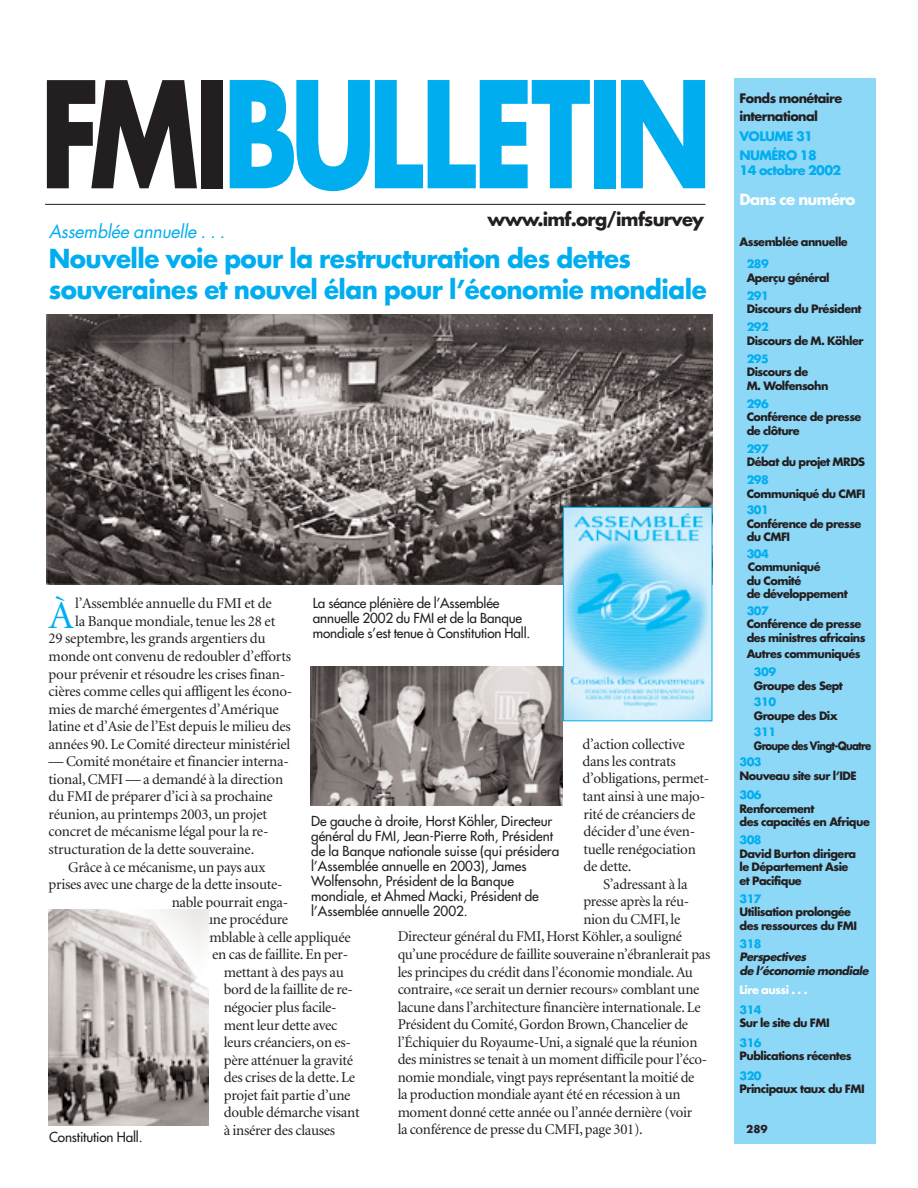
<style>
.page{position:relative;width:918px;height:1188px;background:#fff}
.page>*{position:absolute;margin:0;border:0;box-sizing:border-box;transform-origin:0 0}
.t1{font:39.75px "Minion";color:#00aeef}
.t2{font:700 25.5px/30.6px "Futura";letter-spacing:-.02em;color:#00aeef;scale:.96 1}
.t3{font:700 18px "Futura";letter-spacing:-.04em;color:#231f20}
.t4{font:italic 18px "Futura";letter-spacing:-.02em;color:#00aeef}
.t5{font:15px/17.4px "Minion";letter-spacing:-.02em;color:#231f20}
.t6{font:700 15px "Futura";letter-spacing:-.045em;color:#fff}
.t7{font:13.5px/15px "Futura";color:#231f20}
.t8{font:700 12.75px/19.5px "Futura";letter-spacing:-.045em;color:#00aeef}
.t9{font:700 12.75px/18px "Futura";letter-spacing:-.045em;color:#231f20}
.t10{font:700 11.25px/13.5px "Futura";letter-spacing:-.045em;color:#231f20}
.t11{font:700 11.25px "Futura";letter-spacing:-.045em;color:#00aeef}
.t12{font:italic 700 11.25px/13.5px "Futura";letter-spacing:-.045em;color:#231f20}
.t13{font:700 11.25px "Futura";letter-spacing:-.07em;color:#231f20;scale:.9 1}
.t14{font:700 11.25px "Futura";letter-spacing:-.045em;color:#fff}
.t15{font:700 10.5px "Futura";color:#231f20}
</style>
<div class="page">
<div style="left:734px;top:79px;width:142px;height:1065px;background:#8dd7f7"></div>
<svg style="left:230px;top:80px;width:360px;height:111px"></svg>
<div style="left:594px;top:80px;width:22px;height:108px;background:#00aeef"></div>
<svg style="left:621px;top:80px;width:84px;height:108px"></svg>
<svg style="left:47px;top:80px;width:150px;height:108px"></svg>
<div style="left:201px;top:80px;width:22px;height:108px;background:#231f20"></div>
<hr style="left:45px;top:204px;width:660px;height:1px;background:#231f20">
<img style="left:46px;top:315px;width:666px;height:269px">
<img style="left:565px;top:509px;width:145px;height:210px">
<div style="left:563px;top:507px;width:149px;height:214px;border:1px solid #00aeef"></div>
<img style="left:310px;top:666px;width:253px;height:140px">
<img style="left:48px;top:909px;width:160px;height:217px">
<p class="t3" style="left:488px;top:211px;width:218px">www.imf.org/imfsurvey</p>
<p class="t4" style="left:49px;top:223px;width:178px">Assemblée annuelle . . .</p>
<h2 class="t2" style="left:49px;top:246px;width:687px">Nouvelle voie pour la restructuration des dettes souveraines et nouvel élan pour l’économie mondiale</h2>
<h1 class="t1" style="left:49px;top:599px;width:27px">À</h1>
<p class="t5" style="left:75px;top:596px;width:198px">l’Assemblée annuelle du FMI et de</p>
<p class="t7" style="left:313px;top:597px;width:219px">La séance plénière de l’Assemblée annuelle 2002 du FMI et de la Banque mondiale s’est tenue à Constitution Hall.</p>
<p class="t5" style="left:75px;top:614px;width:202px">la Banque mondiale, tenue les 28 et</p>
<p class="t5" style="left:49px;top:631px;width:219px">29 septembre, les grands argentiers du</p>
<p class="t5" style="left:49px;top:649px;width:244px">monde ont convenu de redoubler d’efforts</p>
<p class="t5" style="left:49px;top:666px;width:238px">pour prévenir et résoudre les crises finan-</p>
<p class="t5" style="left:49px;top:684px;width:245px">cières comme celles qui affligent les écono-</p>
<p class="t5" style="left:49px;top:701px;width:232px">mies de marché émergentes d’Amérique</p>
<p class="t5" style="left:49px;top:719px;width:244px">latine et d’Asie de l’Est depuis le milieu des</p>
<p class="t5" style="left:49px;top:736px;width:243px">années 90. Le Comité directeur ministériel</p>
<p class="t5" style="left:49px;top:754px;width:242px">— Comité monétaire et financier interna-</p>
<p class="t5" style="left:49px;top:772px;width:236px">tional, CMFI — a demandé à la direction</p>
<p class="t5" style="left:49px;top:789px;width:226px">du FMI de préparer d’ici à sa prochaine</p>
<p class="t5" style="left:49px;top:807px;width:220px">réunion, au printemps 2003, un projet</p>
<p class="t5" style="left:49px;top:824px;width:221px">concret de mécanisme légal pour la re-</p>
<p class="t5" style="left:49px;top:842px;width:207px">structuration de la dette souveraine.</p>
<p class="t5" style="left:68px;top:859px;width:199px">Grâce à ce mécanisme, un pays aux</p>
<p class="t5" style="left:49px;top:877px;width:235px">prises avec une charge de la dette insoute-</p>
<p class="t5" style="left:172px;top:894px;width:118px">nable pourrait enga-</p>
<p class="t5" style="left:185px;top:912px;width:105px">ger une procédure</p>
<p class="t5" style="left:198px;top:930px;width:154px">semblable à celle appliquée</p>
<p class="t5" style="left:212px;top:947px;width:138px">en cas de faillite. En per-</p>
<p class="t5" style="left:224px;top:965px;width:122px">mettant à des pays au</p>
<p class="t5" style="left:224px;top:982px;width:131px">bord de la faillite de re-</p>
<p class="t5" style="left:224px;top:1000px;width:115px">négocier plus facile-</p>
<p class="t5" style="left:224px;top:1017px;width:115px">ment leur dette avec</p>
<p class="t5" style="left:224px;top:1035px;width:129px">leurs créanciers, on es-</p>
<p class="t5" style="left:224px;top:1052px;width:131px">père atténuer la gravité</p>
<p class="t5" style="left:224px;top:1070px;width:133px">des crises de la dette. Le</p>
<p class="t5" style="left:224px;top:1087px;width:128px">projet fait partie d’une</p>
<p class="t5" style="left:224px;top:1105px;width:137px">double démarche visant</p>
<p class="t5" style="left:224px;top:1123px;width:113px">à insérer des clauses</p>
<p class="t5" style="left:582px;top:737px;width:128px">d’action collective dans les contrats d’obligations, permet&shy;tant ainsi à une majo&shy;rité de créanciers de décider d’une éven&shy;tuelle renégociation de dette.</p>
<p class="t5" style="left:603px;top:877px;width:86px">S’adressant à la</p>
<p class="t5" style="left:583px;top:894px;width:107px">presse après la réu-</p>
<p class="t5" style="left:583px;top:912px;width:98px">nion du CMFI, le</p>
<p class="t5" style="left:398px;top:929px;width:286px">Directeur général du FMI, Horst Köhler, a souligné</p>
<p class="t5" style="left:398px;top:947px;width:314px">qu’une procédure de faillite souveraine n’ébranlerait pas</p>
<p class="t5" style="left:398px;top:964px;width:297px">les principes du crédit dans l’économie mondiale.Au</p>
<p class="t5" style="left:398px;top:982px;width:303px">contraire, «ce serait un dernier recours» comblant une</p>
<p class="t5" style="left:398px;top:999px;width:305px">lacune dans l’architecture financière internationale. Le</p>
<p class="t5" style="left:398px;top:1017px;width:292px">Président du Comité, Gordon Brown, Chancelier de</p>
<p class="t5" style="left:398px;top:1034px;width:301px">l’Échiquier du Royaume-Uni, a signalé que la réunion</p>
<p class="t5" style="left:398px;top:1052px;width:311px">des ministres se tenait à un moment difficile pour l’éco-</p>
<p class="t5" style="left:398px;top:1070px;width:298px">nomie mondiale, vingt pays représentant la moitié de</p>
<p class="t5" style="left:398px;top:1087px;width:284px">la production mondiale ayant été en récession à un</p>
<p class="t5" style="left:398px;top:1105px;width:296px">moment donné cette année ou l’année dernière (voir</p>
<p class="t5" style="left:398px;top:1122px;width:247px">la conférence de presse du CMFI, page 301).</p>
<p class="t7" style="left:311px;top:814px;width:249px">De gauche à droite, Horst Köhler, Directeur général du FMI, Jean-Pierre Roth, Président de la Banque nationale suisse (qui présidera l’Assemblée annuelle en 2003), James Wolfensohn, Président de la Banque mondiale, et Ahmed Macki, Président de l’Assemblée annuelle 2002.</p>
<p class="t7" style="left:49px;top:1131px;width:95px">Constitution Hall.</p>
<p class="t9" style="left:740px;top:90px;width:104px">Fonds monétaire international</p>
<p class="t8" style="left:740px;top:127px;width:79px">VOLUME 31<br>NUMÉRO 18</p>
<p class="t8" style="left:740px;top:162px;width:103px">14 octobre 2002</p>
<p class="t6" style="left:740px;top:193px;width:117px">Dans ce numéro</p>
<p class="t10" style="left:740px;top:236px;width:110px">Assemblée annuelle</p>
<p class="t11" style="left:747px;top:259px;width:24px">289</p>
<p class="t10" style="left:747px;top:272px;width:84px">Aperçu général</p>
<p class="t11" style="left:747px;top:290px;width:24px">291</p>
<p class="t10" style="left:747px;top:303px;width:116px">Discours du Président</p>
<p class="t11" style="left:747px;top:322px;width:24px">292</p>
<p class="t10" style="left:747px;top:335px;width:118px">Discours de M. Köhler</p>
<p class="t11" style="left:747px;top:353px;width:24px">295</p>
<p class="t10" style="left:747px;top:366px;width:83px">Discours de<br>M. Wolfensohn</p>
<p class="t11" style="left:747px;top:398px;width:24px">296</p>
<p class="t10" style="left:747px;top:411px;width:116px">Conférence de presse de clôture</p>
<p class="t11" style="left:747px;top:443px;width:24px">297</p>
<p class="t10" style="left:747px;top:456px;width:120px">Débat du projet MRDS</p>
<p class="t11" style="left:747px;top:475px;width:24px">298</p>
<p class="t10" style="left:747px;top:488px;width:120px">Communiqué du CMFI</p>
<p class="t11" style="left:747px;top:505px;width:24px">301</p>
<p class="t10" style="left:747px;top:518px;width:116px">Conférence de presse du CMFI</p>
<p class="t11" style="left:747px;top:548px;width:24px">304</p>
<p class="t10" style="left:747px;top:561px;width:103px">Communiqué<br>du Comité<br>de développement</p>
<p class="t11" style="left:747px;top:605px;width:24px">307</p>
<p class="t10" style="left:747px;top:618px;width:120px">Conférence de presse des ministres africains</p>
<p class="t10" style="left:747px;top:648px;width:115px">Autres communiqués</p>
<p class="t11" style="left:754px;top:667px;width:24px">309</p>
<p class="t10" style="left:754px;top:680px;width:91px">Groupe des Sept</p>
<p class="t11" style="left:754px;top:697px;width:24px">310</p>
<p class="t10" style="left:754px;top:710px;width:85px">Groupe des Dix</p>
<p class="t11" style="left:754px;top:727px;width:24px">311</p>
<p class="t13" style="left:754px;top:740px;width:132px">Groupe des Vingt-Quatre</p>
<p class="t11" style="left:740px;top:757px;width:24px">303</p>
<p class="t10" style="left:740px;top:770px;width:119px">Nouveau site sur l’IDE</p>
<p class="t11" style="left:740px;top:790px;width:24px">306</p>
<p class="t10" style="left:740px;top:803px;width:132px">Renforcement<br>des capacités en Afrique</p>
<p class="t11" style="left:740px;top:835px;width:24px">308</p>
<p class="t10" style="left:740px;top:848px;width:118px">David Burton dirigera le Département Asie et Pacifique</p>
<p class="t11" style="left:740px;top:893px;width:24px">317</p>
<p class="t10" style="left:740px;top:906px;width:119px">Utilisation prolongée des ressources du FMI</p>
<p class="t11" style="left:740px;top:938px;width:24px">318</p>
<p class="t12" style="left:740px;top:951px;width:131px">Perspectives<br>de l’économie mondiale</p>
<p class="t14" style="left:740px;top:985px;width:70px">Lire aussi . . .</p>
<p class="t11" style="left:740px;top:1004px;width:24px">314</p>
<p class="t10" style="left:740px;top:1017px;width:92px">Sur le site du FMI</p>
<p class="t11" style="left:740px;top:1037px;width:24px">316</p>
<p class="t10" style="left:740px;top:1050px;width:114px">Publications récentes</p>
<p class="t11" style="left:740px;top:1070px;width:24px">320</p>
<p class="t10" style="left:740px;top:1083px;width:127px">Principaux taux du FMI</p>
<p class="t15" style="left:746px;top:1125px;width:23px">289</p>
</div>
